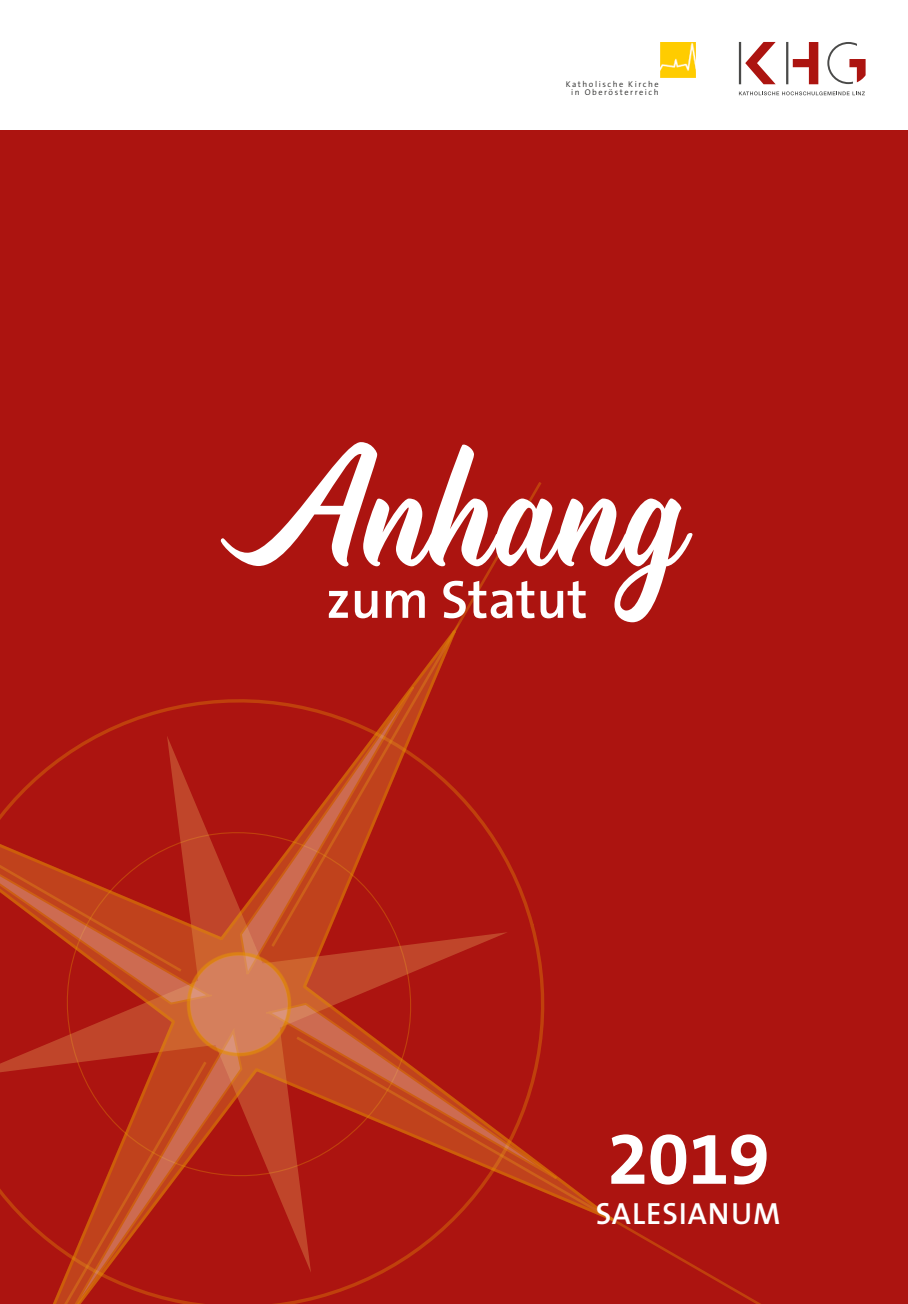
<style>
.page{position:relative;width:908px;height:1304px;background:#fff}
.page>*{position:absolute;margin:0;border:0;box-sizing:border-box;transform-origin:0 0}
.t1{font:140px "Trade Mark";letter-spacing:.005em;color:#fff}
.t2{font:700 74.6px "The Sans B7";color:#fff}
.t3{font:600 54.2px "The Sans B6";color:#fff}
.t4{font:600 30.8px "The Sans B6";letter-spacing:.03em;color:#fff}
.t5{font:300 8.4px/8px "The Sans B4";letter-spacing:.185em;color:#282827;text-align:right}
</style>
<div class="page">
<div style="left:0;top:130px;width:907px;height:1174px;background:#ac1410"></div>
<svg style="left:738px;top:91px;width:126px;height:4px"></svg>
<svg style="left:738px;top:42px;width:37px;height:42px"></svg>
<svg style="left:786px;top:42px;width:32px;height:42px"></svg>
<svg style="left:827px;top:42px;width:38px;height:42px"></svg>
<svg style="left:0;top:628px;width:615px;height:676px"></svg>
<svg style="left:266px;top:1002px;width:292px;height:179px"></svg>
<svg style="left:65px;top:1058px;width:178px;height:246px"></svg>
<svg style="left:239px;top:685px;width:177px;height:291px"></svg>
<svg style="left:0;top:827px;width:293px;height:231px"></svg>
<img style="left:660px;top:42px;width:35px;height:35px">
<p class="t5" style="left:565px;top:81px;width:94px">Katholische Kirche in Oberösterreich</p>
<h1 class="t1" style="left:221px;top:411px;width:467px">Anhang</h1>
<h3 class="t3" style="left:326px;top:571px;width:263px">ZUM STATUT</h3>
<h2 class="t2" style="left:607px;top:1119px;width:164px">2019</h2>
<h3 class="t4" style="left:595px;top:1198px;width:186px">SALESIANUM</h3>
</div>
